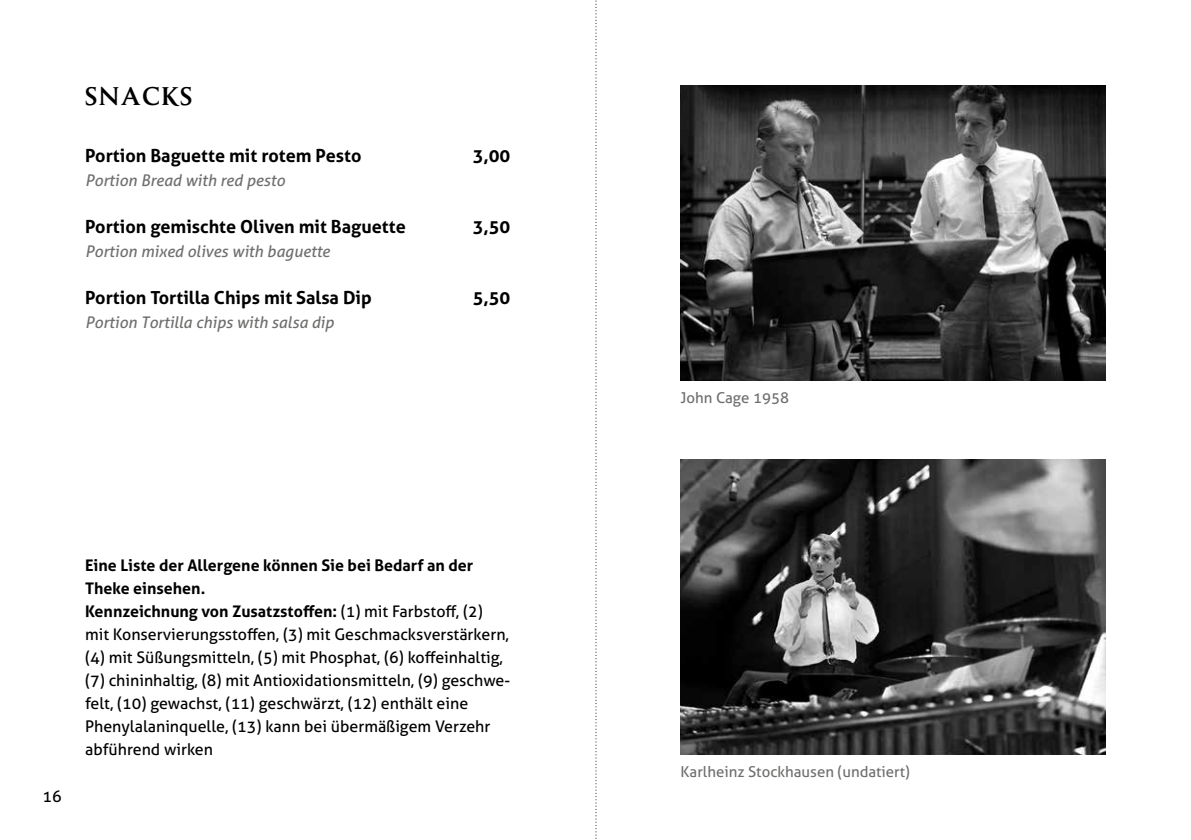
<style>
.page{position:relative;width:1191px;height:840px;background:#fff}
.page>*{position:absolute;margin:0;border:0;box-sizing:border-box;transform-origin:0 0}
.t1{font:500 28px "Monkton";letter-spacing:.075em;color:#000}
.t2{font:700 18px "Aller";color:#000}
.t3{font:16px/23px "Aller";color:#000}
.t4{font:italic 16px "Aller";color:#6f6f6e}
.t5{font:15px "Aller";color:#6f6f6e}
.s1{font-weight:700}
</style>
<div class="page">
<img style="left:680px;top:85px;width:426px;height:295px">
<img style="left:680px;top:459px;width:426px;height:295px">
<svg style="left:595px;top:0;width:2px;height:839px"></svg>
<h1 class="t1" style="left:85px;top:82px;width:109px">SNACKS</h1>
<p class="t2" style="left:85px;top:145px;width:278px">Portion Baguette mit rotem Pesto</p>
<p class="t2" style="left:473px;top:145px;width:39px">3,00</p>
<p class="t4" style="left:85px;top:171px;width:201px">Portion Bread with red pesto</p>
<p class="t2" style="left:85px;top:215px;width:322px">Portion gemischte Oliven mit Baguette</p>
<p class="t2" style="left:473px;top:215px;width:39px">3,50</p>
<p class="t4" style="left:85px;top:241px;width:246px">Portion mixed olives with baguette</p>
<p class="t2" style="left:85px;top:286px;width:288px">Portion Tortilla Chips mit Salsa Dip</p>
<p class="t2" style="left:473px;top:286px;width:39px">5,50</p>
<p class="t4" style="left:85px;top:312px;width:250px">Portion Tortilla chips with salsa dip</p>
<p class="t3" style="left:43px;top:784px;width:21px">16</p>
<p class="t3" style="left:85px;top:553px;width:427px"><span class="s1">Eine Liste der Allergene können Sie bei Bedarf an der Theke einsehen.<br>Kennzeichnung von Zusatzstoffen:</span> (1) mit Farbstoff, (2) mit Konservierungsstoffen, (3) mit Geschmacksverstärkern, (4) mit Süßungsmitteln, (5) mit Phosphat, (6) koffeinhaltig, (7) chininhaltig, (8) mit Antioxidationsmitteln, (9) geschwe&shy;felt, (10) gewachst, (11) geschwärzt, (12) enthält eine Phenylalaninquelle, (13) kann bei übermäßigem Verzehr abführend wirken</p>
<p class="t5" style="left:680px;top:388px;width:110px">John Cage 1958</p>
<p class="t5" style="left:680px;top:762px;width:231px">Karlheinz Stockhausen (undatiert)</p>
</div>
